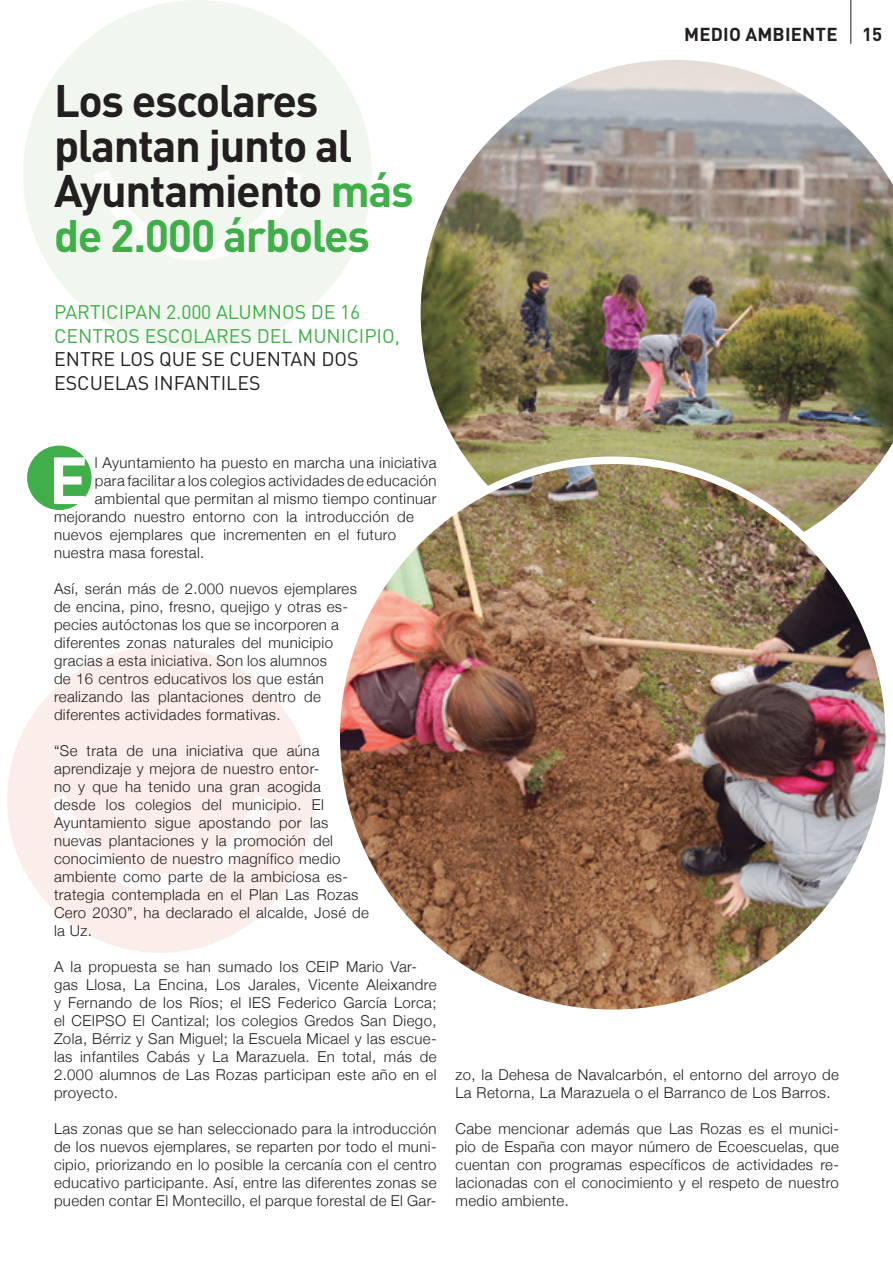
<style>
.page{position:relative;width:893px;height:1263px;background:#fff}
.page>*{position:absolute;margin:0;border:0;box-sizing:border-box;transform-origin:0 0}
.t1{font:700 65.55px "DINOT";color:#fff}
.t2{font:700 45px/45px "DINOT";letter-spacing:-.03em;color:#231f20}
.t3{font:19.5px/23.4px "DINOT";color:#40ae49}
.t4{font:19.5px/23.4px "DINOT";color:#231f20}
.t5{font:700 18.6px "DINOT";letter-spacing:.01em;color:#231f20}
.t6{font:300 15px/18px "Helvetica Neue";letter-spacing:.025em;color:#231f20}
.s1{color:#40ae49}
</style>
<div class="page">
<hr style="left:850px;top:0;width:1px;height:44px;background:#231f20">
<div style="left:7px;top:646px;width:306px;height:307px;background:#fbede9;border-radius:50%"></div>
<svg style="left:49px;top:795px;width:223px;height:97px"></svg>
<div style="left:23px;top:0;width:349px;height:349px;background:#f1f7ef;border-radius:50%"></div>
<svg style="left:94px;top:170px;width:208px;height:90px"></svg>
<div style="left:27px;top:446px;width:65px;height:64px;background:#40ae49;border-radius:50%"></div>
<img style="left:420px;top:60px;width:473px;height:472px">
<img style="left:336px;top:460px;width:553px;height:553px;border-radius:276px">
<h2 class="t2" style="left:54px;top:77px;width:361px">Los escolares plantan junto al<br>Ayuntamiento <span class="s1">más de 2.000 árboles</span></h2>
<h3 class="t3" style="left:54px;top:300px;width:347px">PARTICIPAN 2.000 ALUMNOS DE 16<br>CENTROS ESCOLARES DEL MUNICIPIO,</h3>
<h3 class="t4" style="left:54px;top:347px;width:306px">ENTRE LOS QUE SE CUENTAN DOS<br>ESCUELAS INFANTILES</h3>
<p class="t5" style="left:684px;top:22px;width:152px">medio am biente</p>
<p class="t5" style="left:862px;top:22px;width:22px">15</p>
<h1 class="t1" style="left:49px;top:437px;width:41px">E</h1>
<p class="t6" style="left:95px;top:453px;width:343px">l Ayuntamiento ha puesto en marcha una iniciativa</p>
<p class="t6" style="left:95px;top:471px;width:343px">para facilitar a los colegios actividades de educación</p>
<p class="t6" style="left:95px;top:489px;width:343px">ambiental que permitan al mismo tiempo continuar</p>
<p class="t6" style="left:54px;top:507px;width:362px">mejorando nuestro entorno con la introducción de</p>
<p class="t6" style="left:54px;top:525px;width:344px">nuevos ejemplares que incrementen en el futuro</p>
<p class="t6" style="left:54px;top:543px;width:152px">nuestra masa forestal.</p>
<p class="t6" style="left:54px;top:579px;width:305px">Así, serán más de 2.000 nuevos ejemplares de encina, pino, fresno, quejigo y otras es&shy;pecies autóctonas los que se incorporen a diferentes zonas naturales del municipio gracias a esta iniciativa. Son los alumnos<br>de 16 centros educativos los que están realizando las plantaciones dentro de diferentes actividades formativas.</p>
<p class="t6" style="left:54px;top:741px;width:317px">“Se trata de una iniciativa que aúna aprendizaje y mejora de nuestro entor-<br>no y que ha tenido una gran acogida<br>desde los colegios del municipio. El Ayuntamiento sigue apostando por las nuevas plantaciones y la promoción del conocimiento de nuestro magnífico medio ambiente como parte de la ambiciosa es&shy;trategia contemplada en el Plan Las Rozas Cero 2030”, ha declarado el alcalde, José de la Uz.</p>
<p class="t6" style="left:54px;top:957px;width:384px">A la propuesta se han sumado los CEIP Mario Var&shy;gas Llosa, La Encina, Los Jarales, Vicente Aleixandre y Fernando de los Ríos; el IES Federico García Lorca; el CEIPSO El Cantizal; los colegios Gredos San Diego, Zola, Bérriz y San Miguel; la Escuela Micael y las escue&shy;las infantiles Cabás y La Marazuela. En total, más de 2.000 alumnos de Las Rozas participan este año en el proyecto.</p>
<p class="t6" style="left:54px;top:1119px;width:384px;text-align:justify">Las zonas que se han seleccionado para la introducción de los nuevos ejemplares, se reparten por todo el muni&shy;cipio, priorizando en lo posible la cercanía con el centro educativo participante. Así, entre las diferentes zonas se pueden contar El Montecillo, el parque forestal de El Gar-</p>
<p class="t6" style="left:455px;top:1065px;width:385px">zo, la Dehesa de Navalcarbón, el entorno del arroyo de<br>La Retorna, La Marazuela o el Barranco de Los Barros.</p>
<p class="t6" style="left:455px;top:1119px;width:385px;text-align:justify">Cabe mencionar además que Las Rozas es el munici&shy;pio de España con mayor número de Ecoescuelas, que cuentan con programas específicos de actividades re&shy;lacionadas con el conocimiento y el respeto de nuestro medio ambiente.</p>
</div>
